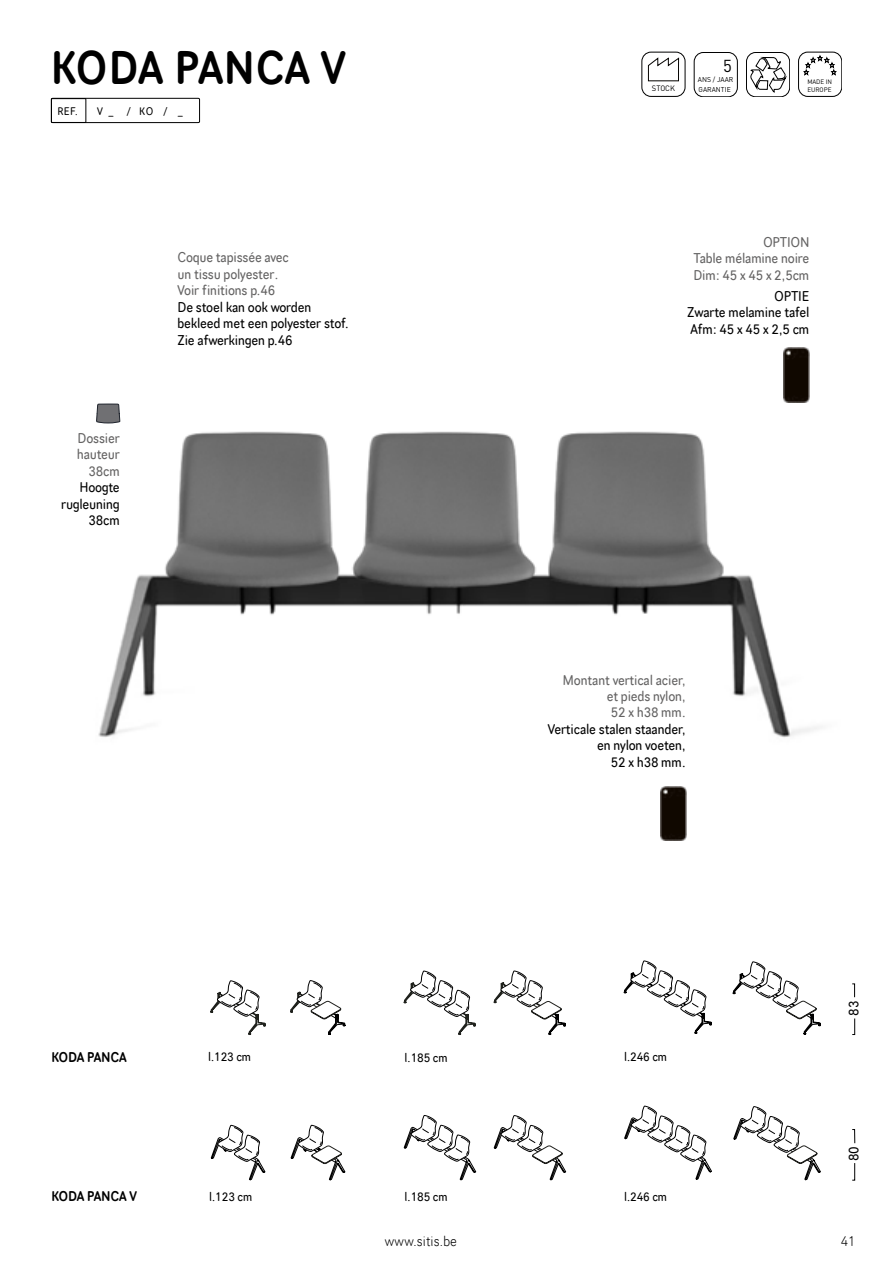
<style>
.page{position:relative;width:893px;height:1263px;background:#fff}
.page>*{position:absolute;margin:0;border:0;box-sizing:border-box;transform-origin:0 0}
.t1{font:45px "Scheme Rg";color:#000}
.t2{font:17.1px "DIN";color:#000}
.t3{font:13.5px/16.5px "Scheme Bk";letter-spacing:-.02em;color:#000;text-align:right}
.t4{font:13.5px/16.5px "Scheme Bk";letter-spacing:-.02em;color:#646363;text-align:right}
.t5{font:13.5px "Scheme Rg";letter-spacing:-.02em;color:#000}
.t6{font:13.5px "Scheme Lt";color:#000}
.t7{font:12px "Scheme Bk";letter-spacing:-.02em;color:#000}
.t8{font:10.5px "Scheme Bk";color:#000}
.t9{font:7.8px "DIN";color:#000}
.t10{font:7.05px "DIN";color:#000}
.t11{font:6.45px "DIN";color:#000}
</style>
<div class="page">
<div style="left:51px;top:98px;width:149px;height:25px;border:1px solid #000"></div>
<svg style="left:51px;top:98px;width:35px;height:25px"></svg>
<div style="left:798px;top:52px;width:44px;height:45px;border:1px solid #000;border-radius:9px"></div>
<svg style="left:803px;top:55px;width:34px;height:20px"></svg>
<svg style="left:746px;top:52px;width:44px;height:45px"></svg>
<div style="left:694px;top:52px;width:44px;height:45px;border:1px solid #000;border-radius:9px"></div>
<div style="left:642px;top:52px;width:43px;height:45px;border:1px solid #000;border-radius:9px"></div>
<svg style="left:648px;top:58px;width:31px;height:23px"></svg>
<img style="left:97px;top:347px;width:722px;height:491px">
<svg style="left:852px;top:1018px;width:3px;height:17px"></svg>
<svg style="left:852px;top:984px;width:3px;height:13px"></svg>
<svg style="left:852px;top:1163px;width:3px;height:17px"></svg>
<svg style="left:852px;top:1129px;width:3px;height:14px"></svg>
<svg style="left:290px;top:980px;width:55px;height:55px"></svg>
<svg style="left:210px;top:980px;width:56px;height:55px"></svg>
<svg style="left:494px;top:970px;width:72px;height:65px"></svg>
<svg style="left:404px;top:971px;width:72px;height:64px"></svg>
<svg style="left:733px;top:961px;width:88px;height:74px"></svg>
<svg style="left:624px;top:960px;width:88px;height:74px"></svg>
<svg style="left:290px;top:1125px;width:56px;height:55px"></svg>
<svg style="left:211px;top:1125px;width:55px;height:55px"></svg>
<svg style="left:404px;top:1115px;width:72px;height:65px"></svg>
<svg style="left:733px;top:1106px;width:88px;height:74px"></svg>
<svg style="left:624px;top:1106px;width:88px;height:74px"></svg>
<svg style="left:494px;top:1115px;width:72px;height:65px"></svg>
<img style="left:660px;top:786px;width:26px;height:55px">
<svg style="left:96px;top:404px;width:24px;height:19px"></svg>
<img style="left:783px;top:348px;width:26px;height:54px">
<h1 class="t1" style="left:50px;top:40px;width:298px">KODA PANCA V</h1>
<p class="t8" style="left:58px;top:104px;width:22px">REF.</p>
<p class="t8" style="left:97px;top:105px;width:17px">V _</p>
<p class="t8" style="left:127px;top:105px;width:57px">/ KO / _</p>
<p class="t4" style="left:178px;top:249px;width:113px;text-align:left">Coque tapissée avec un tissu polyester.<br>Voir finitions p.46</p>
<p class="t3" style="left:178px;top:298px;width:173px;text-align:left">De stoel kan ook worden bekleed met een polyester stof.<br>Zie afwerkingen p.46</p>
<p class="t4" style="left:77px;top:429px;width:45px">Dossier hauteur<br>38cm</p>
<p class="t3" style="left:61px;top:479px;width:60px">Hoogte rugleuning<br>38cm</p>
<p class="t9" style="left:652px;top:83px;width:25px">STOCK</p>
<p class="t2" style="left:723px;top:55px;width:10px">5</p>
<p class="t10" style="left:698px;top:75px;width:37px">ANS / JAAR</p>
<p class="t11" style="left:807px;top:78px;width:26px">MADE IN</p>
<p class="t10" style="left:699px;top:85px;width:34px">GARANTIE</p>
<p class="t11" style="left:807px;top:86px;width:26px">EUROPE</p>
<p class="t4" style="left:693px;top:234px;width:118px;text-align:justify;text-indent:70px">OPTION Table mélamine noire Dim: 45 x 45 x 2,5cm</p>
<p class="t3" style="left:687px;top:288px;width:124px;text-align:justify;text-indent:87px">OPTIE Zwarte melamine tafel Afm: 45 x 45 x 2,5 cm</p>
<p class="t4" style="left:563px;top:671px;width:125px">Montant vertical acier, et pieds nylon,<br>52 x h38 mm.</p>
<p class="t3" style="left:548px;top:721px;width:140px">Verticale stalen staander, en nylon voeten,<br>52 x h38 mm.</p>
<p class="t5" style="left:51px;top:1049px;width:77px">KODA PANCA</p>
<p class="t7" style="left:208px;top:1050px;width:45px">l.123 cm</p>
<p class="t7" style="left:404px;top:1050px;width:45px">l.185 cm</p>
<p class="t7" style="left:624px;top:1050px;width:45px">l.246 cm</p>
<p class="t5" style="left:51px;top:1188px;width:87px">KODA PANCA V</p>
<p class="t7" style="left:209px;top:1189px;width:45px">l.123 cm</p>
<p class="t7" style="left:404px;top:1190px;width:45px">l.185 cm</p>
<p class="t7" style="left:624px;top:1189px;width:45px">l.246 cm</p>
<p class="t3" style="left:845px;top:1015px;width:16px;rotate:-90deg">83</p>
<p class="t3" style="left:845px;top:1161px;width:16px;rotate:-90deg">80</p>
<p class="t6" style="left:385px;top:1233px;width:74px">www.sitis.be</p>
<p class="t6" style="left:841px;top:1233px;width:16px">41</p>
</div>
